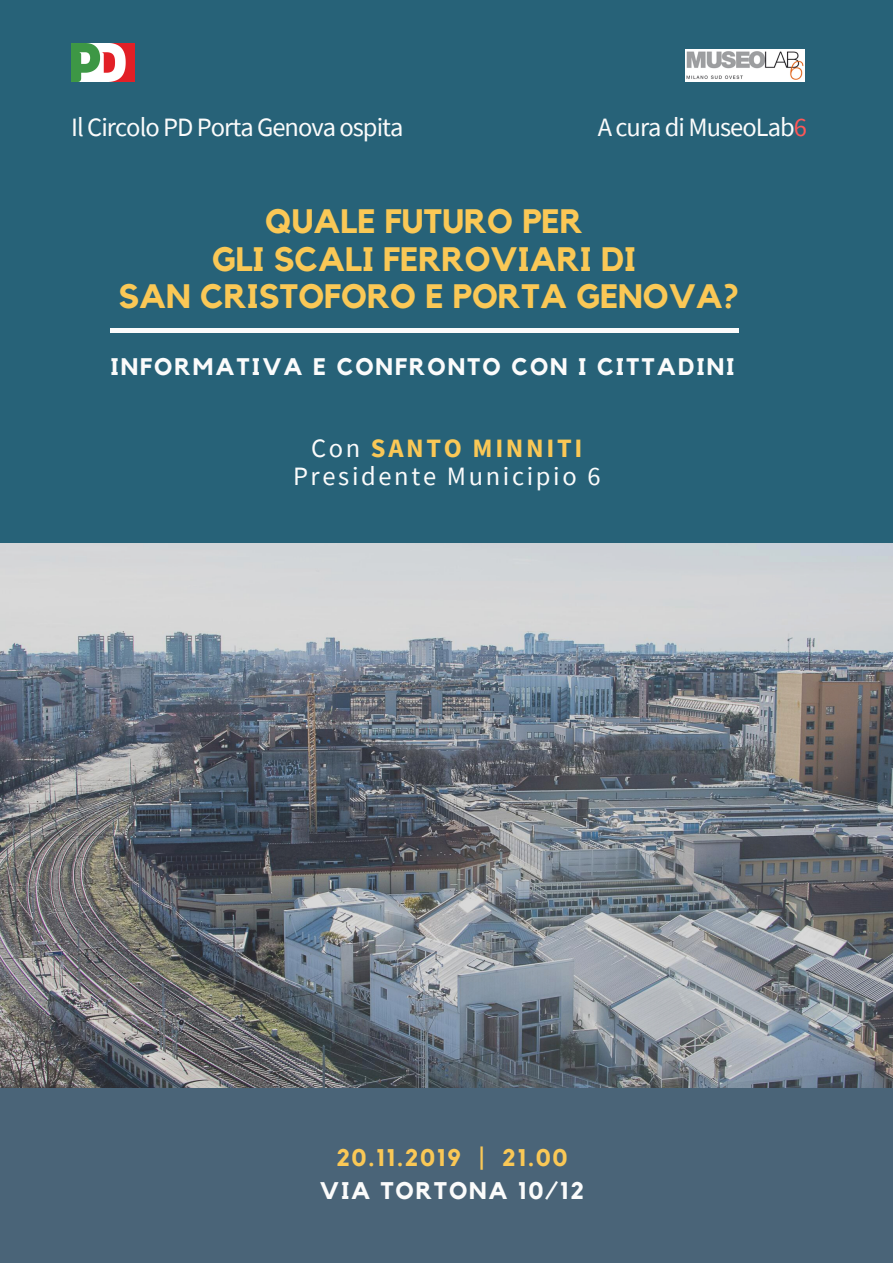
<style>
.page{position:relative;width:893px;height:1263px;background:#276278}
.page>*{position:absolute;margin:0;border:0;box-sizing:border-box;transform-origin:0 0}
.t1{font:700 33.75px/37.7px "Kollektif";color:#fac856;text-align:center}
.t2{font:26.47px "Source Sans Pro";letter-spacing:-.035em;color:#fbfbfb}
.t3{font:26.47px/27.6px "Source Sans Pro";letter-spacing:.1em;color:#fbfbfb;text-align:center}
.t4{font:700 24px "Kollektif";letter-spacing:.07em;color:#fac856}
.t5{font:700 24px "Kollektif";letter-spacing:.07em;color:#fbfbfb}
.t6{font:700 23.92px "Kollektif";letter-spacing:.085em;color:#fbfbfb}
.s1{color:#ff5757}
.s2{font-weight:700;color:#fac856}
</style>
<div class="page">
<div style="left:0;top:987px;width:893px;height:276px;background:#4a6478"></div>
<img style="left:0;top:543px;width:893px;height:544px">
<img style="left:686px;top:49px;width:118px;height:32px">
<img style="left:71px;top:43px;width:64px;height:38px">
<div style="left:110px;top:328px;width:629px;height:5px;background:#fbfbfb"></div>
<p class="t2" style="left:71px;top:110px;width:334px">Il Circolo PD Porta Genova ospita</p>
<p class="t2" style="left:598px;top:110px;width:211px">A cura di MuseoLab<span class="s1">6</span></p>
<p class="t1" style="left:118px;top:204px;width:622px">QUALE FUTURO PER<br>GLI SCALI FERROVIARI DI<br>SAN CRISTOFORO E PORTA GENOVA?</p>
<p class="t6" style="left:110px;top:356px;width:625px">INFORMATIVA E CONFRONTO CON I CITTADINI</p>
<p class="t3" style="left:293px;top:434px;width:309px">Con <span class="s2">SANTO MINNITI<br></span>Presidente Municipio 6</p>
<p class="t4" style="left:336px;top:1146px;width:232px">20.11.2019 | 21.00</p>
<p class="t5" style="left:320px;top:1179px;width:265px">VIA TORTONA 10/12</p>
</div>
